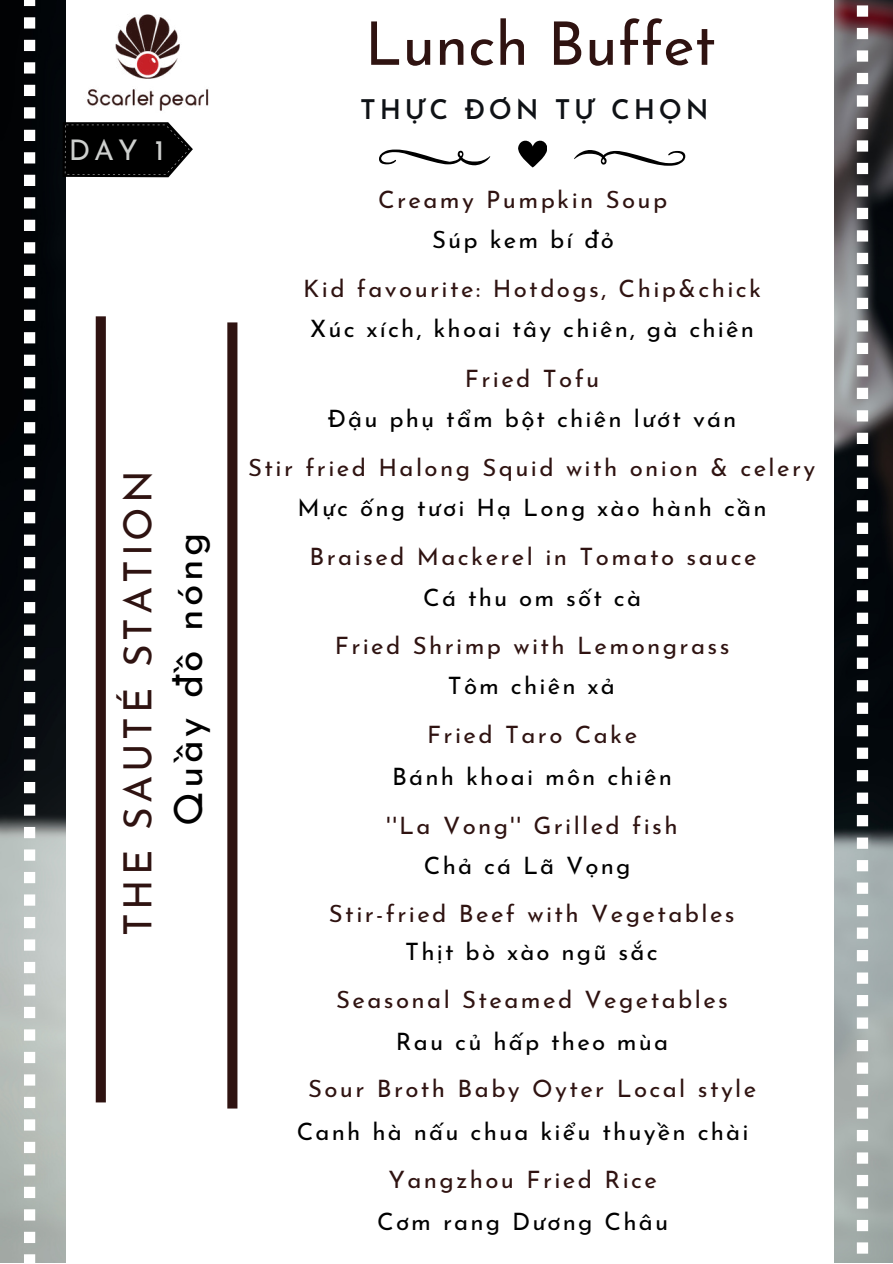
<style>
.page{position:relative;width:893px;height:1264px;background:#fff}
.page>*{position:absolute;margin:0;border:0;box-sizing:border-box;transform-origin:0 0}
.t1{font:60px "Josefin Sans";color:#2f1311}
.t2{font:39px "Josefin Sans";letter-spacing:.1em;color:#2f1311}
.t3{font:39px "Josefin Sans";letter-spacing:.09em;color:#000}
.t4{font:28.5px "Josefin Sans";color:#ced0ce}
.t5{font:600 27px "Josefin Sans";letter-spacing:.14em;color:#0f1216}
.t6{font:24px "Josefin Sans";letter-spacing:.1em;color:#2f1311}
.t7{font:24px "Josefin Sans";letter-spacing:.09em;color:#000}
</style>
<div class="page">
<img style="left:0;top:0;width:892px;height:1262px">
<div style="left:66px;top:0;width:767px;height:1262px;background:#fff"></div>
<svg style="left:24px;top:0;width:11px;height:1262px"></svg>
<svg style="left:856px;top:0;width:12px;height:1262px"></svg>
<img style="left:87px;top:14px;width:122px;height:97px">
<svg style="left:379px;top:150px;width:111px;height:15px"></svg>
<svg style="left:519px;top:141px;width:28px;height:26px"></svg>
<svg style="left:574px;top:150px;width:111px;height:16px"></svg>
<div style="left:96px;top:316px;width:10px;height:786px;background:#2f1311"></div>
<div style="left:227px;top:322px;width:10px;height:786px;background:#2f1311"></div>
<svg style="left:63px;top:122px;width:130px;height:55px;background:#1b1b1b"></svg>
<p class="t4" style="left:69px;top:126px;width:97px">DAY 1</p>
<h2 class="t2" style="left:105px;top:936px;width:467px;rotate:-90deg">THE SAUTÉ STATION</h2>
<h2 class="t3" style="left:156px;top:826px;width:295px;rotate:-90deg">Quầy đồ nóng</h2>
<h1 class="t1" style="left:365px;top:-6px;width:352px">Lunch Buffet</h1>
<p class="t5" style="left:360px;top:86px;width:350px">THỰC ĐƠN TỰ CHỌN</p>
<p class="t6" style="left:378px;top:179px;width:291px">Creamy Pumpkin Soup</p>
<p class="t7" style="left:432px;top:220px;width:183px">Súp kem bí đỏ</p>
<p class="t6" style="left:303px;top:269px;width:459px">Kid favourite: Hotdogs, Chip&amp;chick</p>
<p class="t7" style="left:310px;top:309px;width:445px">Xúc xích, khoai tây chiên, gà chiên</p>
<p class="t6" style="left:465px;top:358px;width:136px">Fried Tofu</p>
<p class="t7" style="left:328px;top:398px;width:410px">Đậu phụ tẩm bột chiên lướt ván</p>
<p class="t6" style="left:248px;top:447px;width:568px">Stir fried Halong Squid with onion &amp; celery</p>
<p class="t7" style="left:297px;top:488px;width:470px">Mực ống tươi Hạ Long xào hành cần</p>
<p class="t6" style="left:309px;top:537px;width:448px">Braised Mackerel in Tomato sauce</p>
<p class="t7" style="left:423px;top:577px;width:219px">Cá thu om sốt cà</p>
<p class="t6" style="left:335px;top:625px;width:396px">Fried Shrimp with Lemongrass</p>
<p class="t7" style="left:448px;top:665px;width:168px">Tôm chiên xả</p>
<p class="t6" style="left:427px;top:715px;width:211px">Fried Taro Cake</p>
<p class="t7" style="left:392px;top:756px;width:281px">Bánh khoai môn chiên</p>
<p class="t6" style="left:386px;top:805px;width:292px">''La Vong'' Grilled fish</p>
<p class="t7" style="left:424px;top:845px;width:208px">Chả cá Lã Vọng</p>
<p class="t6" style="left:329px;top:893px;width:407px">Stir-fried Beef with Vegetables</p>
<p class="t7" style="left:405px;top:931px;width:254px">Thịt bò xào ngũ sắc</p>
<p class="t6" style="left:336px;top:979px;width:393px">Seasonal Steamed Vegetables</p>
<p class="t7" style="left:396px;top:1021px;width:274px">Rau củ hấp theo mùa</p>
<p class="t6" style="left:308px;top:1068px;width:449px">Sour Broth Baby Oyter Local style</p>
<p class="t7" style="left:297px;top:1111px;width:453px">Canh hà nấu chua kiểu thuyền chài</p>
<p class="t6" style="left:388px;top:1159px;width:270px">Yangzhou Fried Rice</p>
<p class="t7" style="left:377px;top:1201px;width:292px">Cơm rang Dương Châu</p>
</div>
